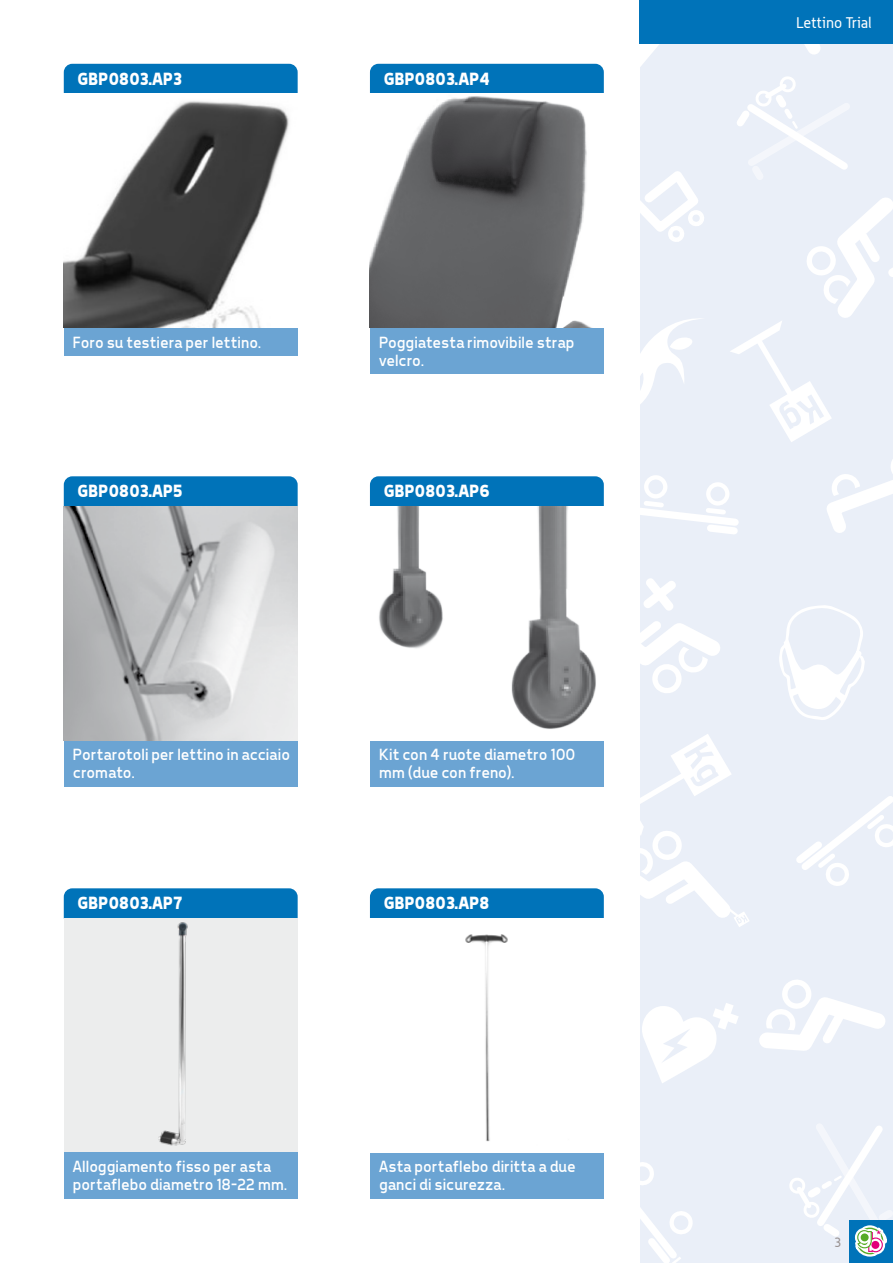
<style>
.page{position:relative;width:893px;height:1263px;background:#fff}
.page>*{position:absolute;margin:0;border:0;box-sizing:border-box;transform-origin:0 0}
.t1{font:700 18px "Tepeno Sans";color:#fff}
.t2{font:16.5px/18px "Tepeno Sans";letter-spacing:.01em;color:#fff}
.t3{font:15px "Alwyn";color:#fff}
.t4{font:13.5px "Alwyn";color:#989191}
</style>
<div class="page">
<div style="left:640px;top:0;width:253px;height:1263px;background:#eaeff8"></div>
<svg style="left:804px;top:44px;width:17px;height:11px"></svg>
<svg style="left:759px;top:980px;width:126px;height:71px"></svg>
<svg style="left:796px;top:796px;width:97px;height:90px"></svg>
<svg style="left:640px;top:578px;width:80px;height:115px"></svg>
<svg style="left:640px;top:171px;width:64px;height:71px"></svg>
<svg style="left:640px;top:318px;width:61px;height:86px"></svg>
<svg style="left:640px;top:475px;width:99px;height:59px"></svg>
<svg style="left:730px;top:76px;width:163px;height:366px"></svg>
<svg style="left:640px;top:734px;width:109px;height:193px"></svg>
<svg style="left:640px;top:1162px;width:53px;height:101px"></svg>
<svg style="left:827px;top:459px;width:66px;height:74px"></svg>
<svg style="left:640px;top:44px;width:19px;height:23px"></svg>
<svg style="left:642px;top:1003px;width:96px;height:80px"></svg>
<svg style="left:779px;top:605px;width:86px;height:115px"></svg>
<div style="left:639px;top:0;width:254px;height:44px;background:#0073b9"></div>
<div style="left:850px;top:1220px;width:43px;height:43px;background:#0073b9"></div>
<svg style="left:789px;top:1126px;width:98px;height:133px"></svg>
<div style="left:370px;top:328px;width:234px;height:46px;background:#6ba4d3"></div>
<div style="left:370px;top:64px;width:234px;height:29px;background:#0073b9"></div>
<img style="left:370px;top:96px;width:222px;height:232px">
<div style="left:64px;top:740px;width:234px;height:47px;background:#6ba4d3"></div>
<div style="left:64px;top:476px;width:234px;height:30px;background:#0073b9"></div>
<img style="left:64px;top:506px;width:234px;height:234px">
<div style="left:64px;top:328px;width:234px;height:28px;background:#6ba4d3"></div>
<div style="left:64px;top:64px;width:234px;height:29px;background:#0073b9"></div>
<img style="left:64px;top:101px;width:225px;height:227px">
<div style="left:370px;top:740px;width:234px;height:47px;background:#6ba4d3"></div>
<div style="left:370px;top:476px;width:234px;height:30px;background:#0073b9"></div>
<img style="left:379px;top:506px;width:217px;height:223px">
<div style="left:64px;top:1152px;width:234px;height:47px;background:#6ba4d3"></div>
<div style="left:64px;top:888px;width:234px;height:30px;background:#0073b9"></div>
<div style="left:64px;top:918px;width:234px;height:234px;background:#eceded"></div>
<div style="left:370px;top:1152px;width:234px;height:47px;background:#6ba4d3"></div>
<div style="left:370px;top:888px;width:234px;height:30px;background:#0073b9"></div>
<img style="left:465px;top:934px;width:43px;height:208px">
<p class="t3" style="left:796px;top:14px;width:77px">Lettino Trial</p>
<p class="t1" style="left:77px;top:68px;width:106px">GBP0803.AP3</p>
<p class="t1" style="left:383px;top:68px;width:108px">GBP0803.AP4</p>
<p class="t2" style="left:72px;top:333px;width:190px">Foro su testiera per lettino.</p>
<p class="t2" style="left:378px;top:333px;width:197px">Poggiatesta rimovibile strap velcro.</p>
<p class="t1" style="left:77px;top:480px;width:107px">GBP0803.AP5</p>
<p class="t1" style="left:383px;top:480px;width:108px">GBP0803.AP6</p>
<p class="t2" style="left:72px;top:745px;width:218px">Portarotoli per lettino in acciaio cromato.</p>
<p class="t2" style="left:378px;top:745px;width:198px">Kit con 4 ruote diametro 100 mm (due con freno).</p>
<p class="t1" style="left:77px;top:892px;width:107px">GBP0803.AP7</p>
<p class="t1" style="left:383px;top:892px;width:107px">GBP0803.AP8</p>
<p class="t2" style="left:72px;top:1157px;width:216px">Alloggiamento fisso per asta portaflebo diametro 18-22 mm.</p>
<p class="t2" style="left:378px;top:1157px;width:198px">Asta portaflebo diritta a due ganci di sicurezza.</p>
<p class="t4" style="left:834px;top:1234px;width:9px">3</p>
</div>
